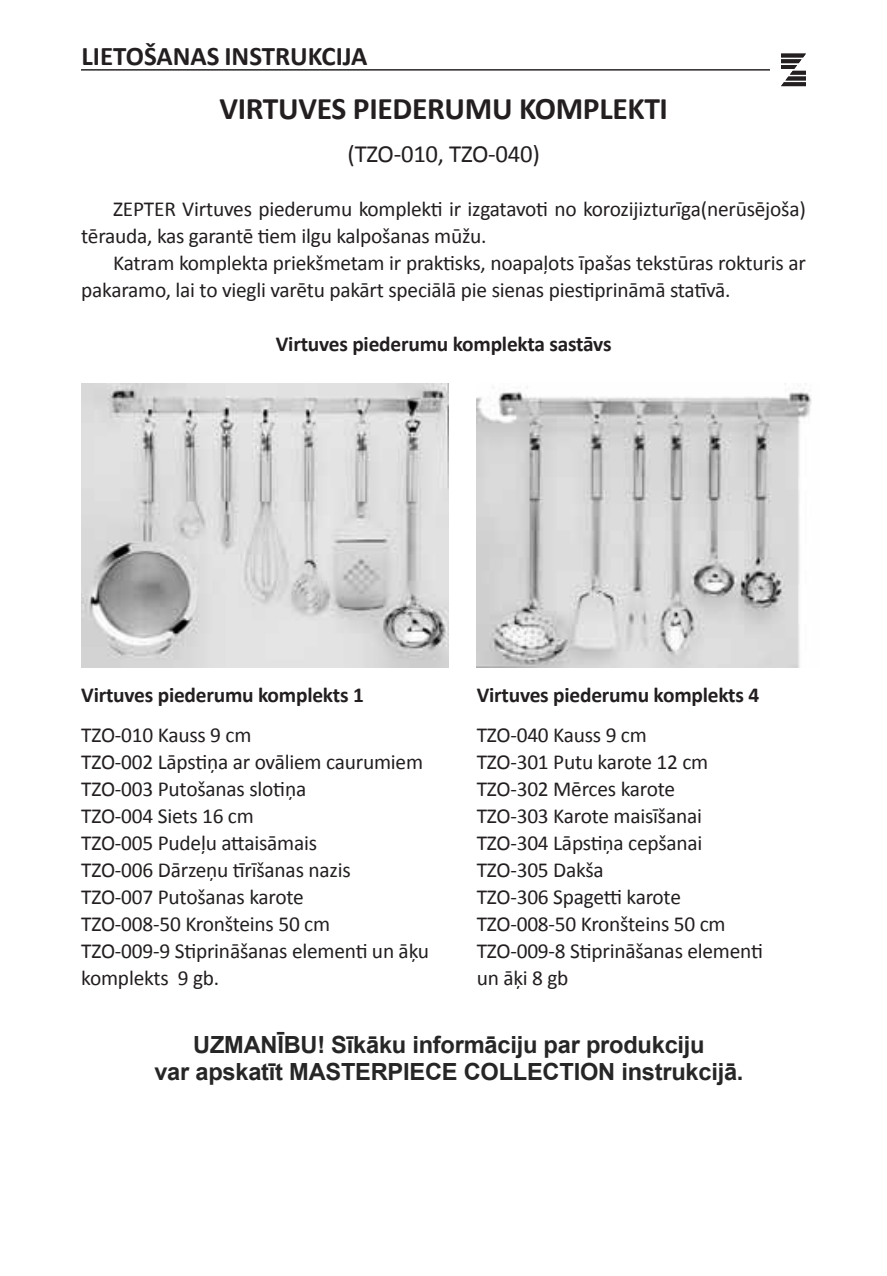
<style>
.page{position:relative;width:887px;height:1276px;background:#fff}
.page>*{position:absolute;margin:0;border:0;box-sizing:border-box;transform-origin:0 0}
.t1{font:700 31.5px "Calibri";letter-spacing:-.01em;color:#231f20}
.t2{font:700 27px "Calibri";color:#231f20}
.t3{font:24.75px "Calibri";letter-spacing:-.01em;color:#231f20}
.t4{font:700 23.62px/27px "Arial";letter-spacing:-.01em;color:#262626;text-align:center}
.t5{font:21.38px/27px "Calibri";letter-spacing:-.01em;color:#231f20}
.t6{font:700 21.38px "Calibri";letter-spacing:-.01em;color:#231f20}
</style>
<div class="page">
<svg style="left:781px;top:54px;width:25px;height:32px"></svg>
<hr style="left:81px;top:69px;width:689px;height:1px;background:#231f20">
<img style="left:81px;top:384px;width:368px;height:284px">
<img style="left:476px;top:384px;width:336px;height:284px">
<p class="t2" style="left:82px;top:39px;width:287px">Lietošanas instrukcija</p>
<h1 class="t1" style="left:219px;top:89px;width:450px">VIRTUVES PIEDERUMU KOMPLEKTI</h1>
<p class="t3" style="left:347px;top:138px;width:194px">(TZO-010, TZO-040)</p>
<p class="t5" style="left:81px;top:195px;width:726px;text-indent:32px">ZEPTER Virtuves piederumu komplekti ir izgatavoti no korozijizturīga(nerūsējoša) tērauda, kas garantē tiem ilgu kalpošanas mūžu.</p>
<p class="t5" style="left:81px;top:249px;width:726px;text-indent:32px">Katram komplekta priekšmetam ir praktisks, noapaļots īpašas tekstūras rokturis ar pakaramo, lai to viegli varētu pakārt speciālā pie sienas piestiprināmā statīvā.</p>
<p class="t6" style="left:276px;top:330px;width:337px">Virtuves piederumu komplekta sastāvs</p>
<p class="t6" style="left:476px;top:681px;width:284px">Virtuves piederumu komplekts 4</p>
<p class="t6" style="left:81px;top:681px;width:284px">Virtuves piederumu komplekts 1</p>
<p class="t5" style="left:81px;top:721px;width:349px">TZO-010 Kauss 9 cm<br>TZO-002 Lāpstiņa ar ovāliem caurumiem<br>TZO-003 Putošanas slotiņa<br>TZO-004 Siets 16 cm<br>TZO-005 Pudeļu attaisāmais<br>TZO-006 Dārzeņu tīrīšanas nazis<br>TZO-007 Putošanas karote<br>TZO-008-50 Kronšteins 50 cm<br>TZO-009-9 Stiprināšanas elementi un āķu komplekts 9 gb.</p>
<p class="t5" style="left:476px;top:721px;width:288px">TZO-040 Kauss 9 cm<br>TZO-301 Putu karote 12 cm<br>TZO-302 Mērces karote<br>TZO-303 Karote maisīšanai<br>TZO-304 Lāpstiņa cepšanai<br>TZO-305 Dakša<br>TZO-306 Spagetti karote<br>TZO-008-50 Kronšteins 50 cm<br>TZO-009-8 Stiprināšanas elementi un āķi 8 gb</p>
<p class="t4" style="left:154px;top:1032px;width:590px">UZMANĪBU! Sīkāku informāciju par produkciju<br>var apskatīt MASTERPIECE COLLECTION instrukcijā.</p>
</div>
